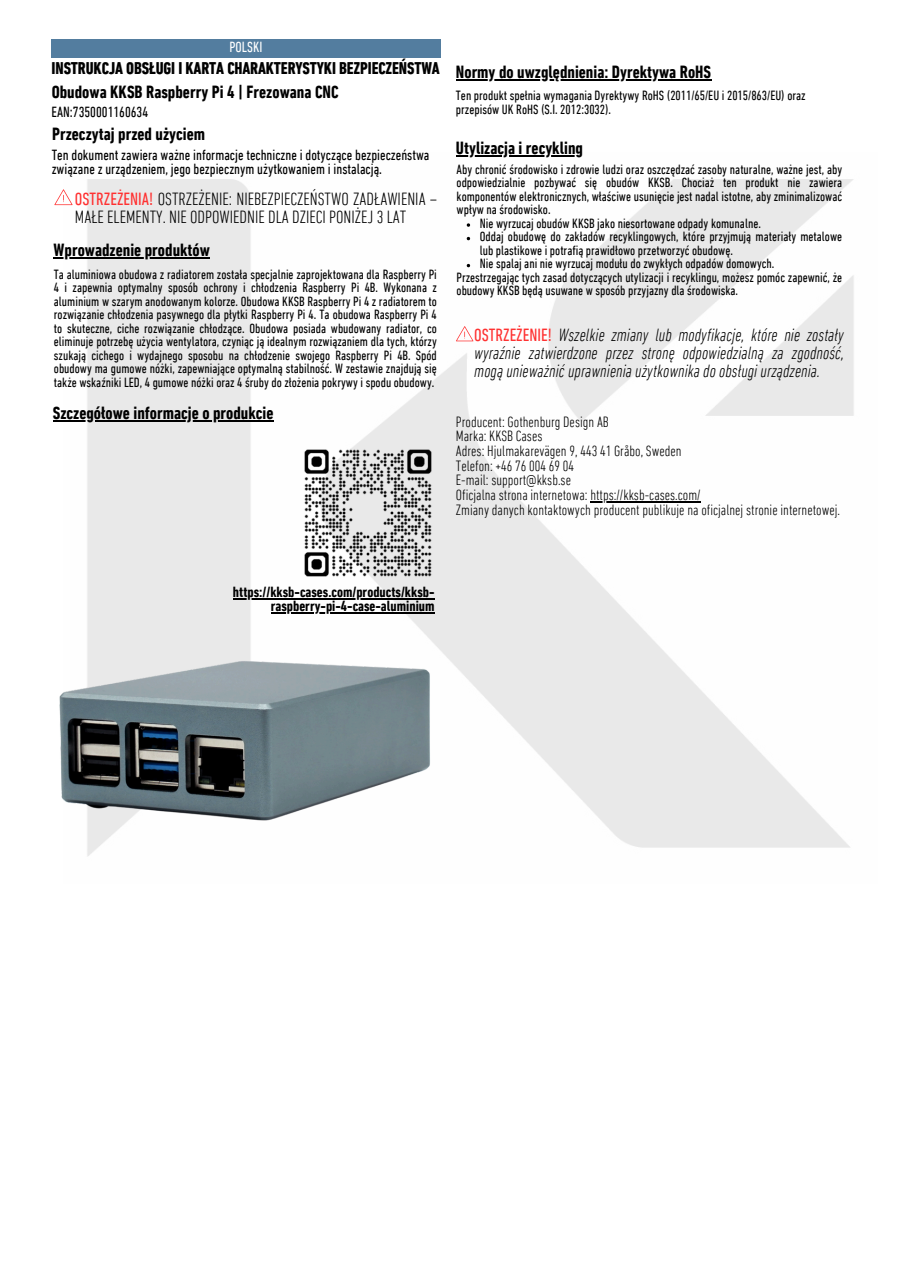
<style>
.page{position:relative;width:897px;height:1264px;background:#fff}
.page>*{position:absolute;margin:0;border:0;box-sizing:border-box;transform-origin:0 0}
.t1{font:italic 300 condensed 18px/18px "DIN Next LT Pro";color:#000;text-align:justify}
.t2{font:700 condensed 18px "DIN Next LT Pro";color:#000}
.t3{font:300 condensed 18px/18px "DIN Next LT Pro";color:#000}
.t4{font:700 condensed 17.25px "DIN Next LT Pro";color:#000}
.t5{font:300 condensed 15.15px "DIN Next LT Pro";color:#000}
.t6{font:condensed 15px/14.7px "DIN Next LT Pro";color:#000}
.t7{font:700 condensed 15px "DIN Next LT Pro";color:#000}
.t8{font:condensed 15px "DIN Next LT Pro";color:#fff}
.t9{font:condensed 13.65px/13.5px "DIN Next LT Pro";color:#000}
.s1{font-weight:400;color:#ff3131}
.s2{font-weight:400;font-style:normal;color:#ff3131}
</style>
<div class="page">
<div style="left:52px;top:39px;width:389px;height:18px;background:#537d9f"></div>
<img style="left:63px;top:156px;width:791px;height:700px">
<img style="left:59px;top:653px;width:375px;height:173px">
<img style="left:302px;top:448px;width:133px;height:129px">
<hr style="left:233px;top:598px;width:201px;height:1px;background:#000">
<hr style="left:271px;top:612px;width:163px;height:1px;background:#000">
<hr style="left:53px;top:420px;width:220px;height:1px;background:#000">
<svg style="left:456px;top:326px;width:17px;height:15px"></svg>
<hr style="left:456px;top:155px;width:127px;height:1px;background:#000">
<svg style="left:467px;top:223px;width:3px;height:4px"></svg>
<hr style="left:590px;top:501px;width:110px;height:1px;background:#000">
<hr style="left:456px;top:80px;width:255px;height:1px;background:#000">
<svg style="left:54px;top:189px;width:18px;height:16px"></svg>
<hr style="left:54px;top:257px;width:156px;height:1px;background:#000">
<h3 class="t8" style="left:229px;top:41px;width:34px">POLSKI</h3>
<h6 class="t4" style="left:52px;top:61px;width:389px">INSTRUKCJA OBSŁUGI I KARTA CHARAKTERYSTYKI BEZPIECZEŃSTWA</h6>
<p class="t2" style="left:52px;top:84px;width:288px">Obudowa KKSB Raspberry Pi 4 | Frezowana CNC</p>
<p class="t6" style="left:52px;top:106px;width:98px">EAN:7350001160634</p>
<h2 class="t2" style="left:52px;top:126px;width:154px">Przeczytaj przed użyciem</h2>
<h3 class="t6" style="left:52px;top:148px;width:379px">Ten dokument zawiera ważne informacje techniczne i dotyczące bezpieczeństwa związane z urządzeniem, jego bezpiecznym użytkowaniem i instalacją.</h3>
<p class="t3" style="left:75px;top:191px;width:363px"><span class="s1">OSTRZEŻENIA!</span> OSTRZEŻENIE: NIEBEZPIECZEŃSTWO ZADŁAWIENIA –<br>MAŁE ELEMENTY. NIE ODPOWIEDNIE DLA DZIECI PONIŻEJ 3 LAT</p>
<p class="t2" style="left:54px;top:242px;width:158px">Wprowadzenie produktów</p>
<p class="t9" style="left:54px;top:268px;width:384px;text-align:justify">Ta aluminiowa obudowa z radiatorem została specjalnie zaprojektowana dla Raspberry Pi 4 i zapewnia optymalny sposób ochrony i chłodzenia Raspberry Pi 4B. Wykonana z aluminium w szarym anodowanym kolorze. Obudowa KKSB Raspberry Pi 4 z radiatorem to rozwiązanie chłodzenia pasywnego dla płytki Raspberry Pi 4. Ta obudowa Raspberry Pi 4 to skuteczne, ciche rozwiązanie chłodzące. Obudowa posiada wbudowany radiator, co eliminuje potrzebę użycia wentylatora, czyniąc ją idealnym rozwiązaniem dla tych, którzy szukają cichego i wydajnego sposobu na chłodzenie swojego Raspberry Pi 4B. Spód obudowy ma gumowe nóżki, zapewniające optymalną stabilność. W zestawie znajdują się także wskaźniki LED, 4 gumowe nóżki oraz 4 śruby do złożenia pokrywy i spodu obudowy.</p>
<p class="t2" style="left:53px;top:406px;width:222px">Szczegółowe informacje o produkcie</p>
<p class="t2" style="left:456px;top:65px;width:257px">Normy do uwzględnienia: Dyrektywa RoHS</p>
<p class="t9" style="left:456px;top:90px;width:351px">Ten produkt spełnia wymagania Dyrektywy RoHS (2011/65/EU i 2015/863/EU) oraz przepisów UK RoHS (S.I. 2012:3032).</p>
<p class="t2" style="left:456px;top:140px;width:129px">Utylizacja i recykling</p>
<h4 class="t9" style="left:456px;top:164px;width:387px;text-align:justify">Aby chronić środowisko i zdrowie ludzi oraz oszczędzać zasoby naturalne, ważne jest, aby odpowiedzialnie pozbywać się obudów KKSB. Chociaż ten produkt nie zawiera komponentów elektronicznych, właściwe usunięcie jest nadal istotne, aby zminimalizować wpływ na środowisko.</h4>
<p class="t9" style="left:480px;top:218px;width:282px">Nie wyrzucaj obudów KKSB jako niesortowane odpady komunalne.</p>
<p class="t9" style="left:480px;top:231px;width:364px">Oddaj obudowę do zakładów recyklingowych, które przyjmują materiały metalowe lub plastikowe i potrafią prawidłowo przetworzyć obudowę.</p>
<p class="t9" style="left:480px;top:258px;width:296px">Nie spalaj ani nie wyrzucaj modułu do zwykłych odpadów domowych.</p>
<p class="t9" style="left:456px;top:272px;width:387px">Przestrzegając tych zasad dotyczących utylizacji i recyklingu, możesz pomóc zapewnić, że obudowy KKSB będą usuwane w sposób przyjazny dla środowiska.</p>
<p class="t1" style="left:474px;top:328px;width:371px"><span class="s2">OSTRZEŻENIE!</span> Wszelkie zmiany lub modyfikacje, które nie zostały wyraźnie zatwierdzone przez stronę odpowiedzialną za zgodność, mogą unieważnić uprawnienia użytkownika do obsługi urządzenia.</p>
<p class="t5" style="left:456px;top:415px;width:154px">Producent: Gothenburg Design AB</p>
<p class="t5" style="left:456px;top:430px;width:88px">Marka: KKSB Cases</p>
<p class="t5" style="left:456px;top:444px;width:227px">Adres: Hjulmakarevägen 9, 443 41 Gråbo, Sweden</p>
<h3 class="t5" style="left:456px;top:459px;width:120px">Telefon: +46 76 004 69 04</h3>
<h5 class="t5" style="left:456px;top:474px;width:117px">E-mail: support@kksb.se</h5>
<h3 class="t5" style="left:456px;top:488px;width:246px">Oficjalna strona internetowa: https://kksb-cases.com/</h3>
<p class="t5" style="left:456px;top:503px;width:386px">Zmiany danych kontaktowych producent publikuje na oficjalnej stronie internetowej.</p>
<p class="t7" style="left:233px;top:585px;width:203px">https://kksb-cases.com/products/kksb-</p>
<h3 class="t7" style="left:271px;top:600px;width:165px">raspberry-pi-4-case-aluminium</h3>
</div>
